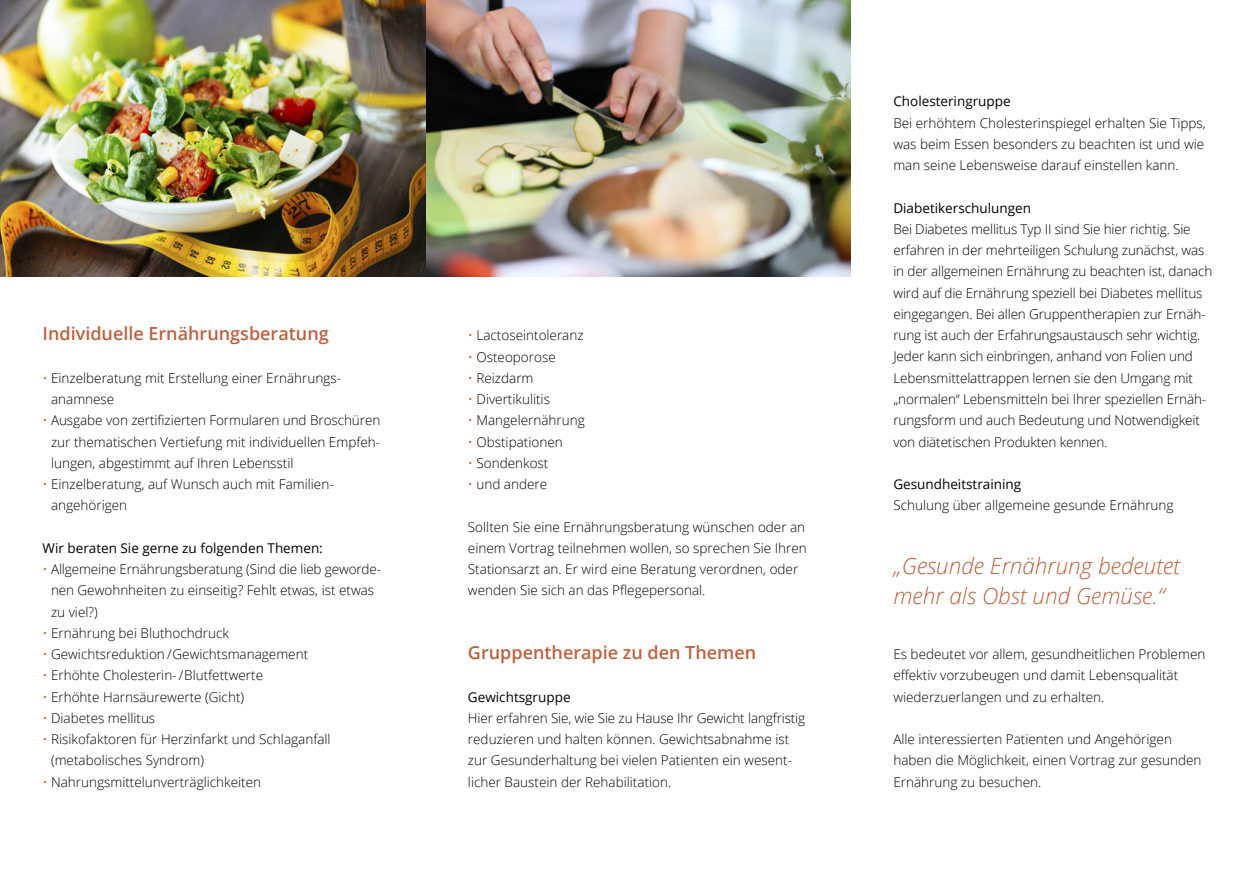
<style>
.page{position:relative;width:1255px;height:893px;background:#fff}
.page>*{position:absolute;margin:0;border:0;box-sizing:border-box;transform-origin:0 0}
.t1{font:italic 300 22.5px/30px "Open Sans";color:#bb613e}
.t2{font:600 18px "Open Sans";color:#bb613e}
.t3{font:300 13.5px/21.3px "Open Sans";color:#000}
.t4{font:13.5px "Open Sans";color:#000}
.s1{color:#bb613e}
</style>
<div class="page">
<img style="left:425px;top:0;width:425px;height:276px">
<img style="left:0;top:0;width:425px;height:276px">
<h2 class="t2" style="left:43px;top:321px;width:288px">Individuelle Ernährungsberatung</h2>
<p class="t3" style="left:51px;top:367px;width:290px;text-indent:-9px"><span class="s1">•</span> Einzelberatung mit Erstellung einer Ernährungs&shy;anamnese</p>
<p class="t3" style="left:51px;top:409px;width:331px;text-align:justify;text-indent:-9px"><span class="s1">•</span> Ausgabe von zertifizierten Formularen und Broschüren zur thematischen Vertiefung mit individuellen Empfeh&shy;lungen, abgestimmt auf Ihren Lebensstil</p>
<p class="t3" style="left:51px;top:473px;width:283px;text-indent:-9px"><span class="s1">•</span> Einzelberatung, auf Wunsch auch mit Familien&shy;angehörigen</p>
<p class="t4" style="left:43px;top:539px;width:282px">Wir beraten Sie gerne zu folgenden Themen:</p>
<p class="t3" style="left:51px;top:558px;width:331px;text-indent:-9px"><span class="s1">•</span> Allgemeine Ernährungsberatung (Sind die lieb geworde&shy;nen Gewohnheiten zu einseitig? Fehlt etwas, ist etwas zu viel?)</p>
<p class="t3" style="left:43px;top:622px;width:188px"><span class="s1">•</span> Ernährung bei Bluthochdruck</p>
<p class="t3" style="left:43px;top:643px;width:267px"><span class="s1">•</span> Gewichtsreduktion / Gewichtsmanagement</p>
<p class="t3" style="left:43px;top:664px;width:222px"><span class="s1">•</span> Erhöhte Cholesterin- / Blutfettwerte</p>
<p class="t3" style="left:43px;top:686px;width:203px"><span class="s1">•</span> Erhöhte Harnsäurewerte (Gicht)</p>
<p class="t3" style="left:43px;top:707px;width:114px"><span class="s1">•</span> Diabetes mellitus</p>
<p class="t3" style="left:51px;top:728px;width:281px;text-indent:-9px"><span class="s1">•</span> Risikofaktoren für Herzinfarkt und Schlaganfall (metabolisches Syndrom)</p>
<p class="t3" style="left:43px;top:771px;width:220px"><span class="s1">•</span> Nahrungsmittelunverträglichkeiten</p>
<p class="t3" style="left:468px;top:324px;width:117px"><span class="s1">•</span> Lactoseintoleranz</p>
<p class="t3" style="left:468px;top:346px;width:89px"><span class="s1">•</span> Osteoporose</p>
<p class="t3" style="left:468px;top:367px;width:67px"><span class="s1">•</span> Reizdarm</p>
<p class="t3" style="left:468px;top:388px;width:83px"><span class="s1">•</span> Divertikulitis</p>
<p class="t3" style="left:468px;top:409px;width:118px"><span class="s1">•</span> Mangelernährung</p>
<p class="t3" style="left:468px;top:431px;width:96px"><span class="s1">•</span> Obstipationen</p>
<p class="t3" style="left:468px;top:452px;width:82px"><span class="s1">•</span> Sondenkost</p>
<p class="t3" style="left:468px;top:473px;width:81px"><span class="s1">•</span> und andere</p>
<p class="t3" style="left:468px;top:516px;width:340px">Sollten Sie eine Ernährungsberatung wünschen oder an einem Vortrag teilnehmen wollen, so sprechen Sie Ihren Stationsarzt an. Er wird eine Beratung verordnen, oder wenden Sie sich an das Pflegepersonal.</p>
<h2 class="t2" style="left:468px;top:640px;width:290px">Gruppentherapie zu den Themen</h2>
<p class="t4" style="left:468px;top:687px;width:104px">Gewichtsgruppe</p>
<p class="t3" style="left:468px;top:707px;width:339px">Hier erfahren Sie, wie Sie zu Hause Ihr Gewicht langfristig reduzieren und halten können. Gewichtsabnahme ist zur Gesunderhaltung bei vielen Patienten ein wesent&shy;licher Baustein der Rehabilitation.</p>
<p class="t4" style="left:893px;top:92px;width:119px">Cholesteringruppe</p>
<p class="t3" style="left:893px;top:112px;width:314px;text-align:justify">Bei erhöhtem Cholesterinspiegel erhalten Sie Tipps, was beim Essen besonders zu beachten ist und wie man seine Lebensweise darauf einstellen kann.</p>
<p class="t4" style="left:893px;top:198px;width:139px">Diabetikerschulungen</p>
<p class="t3" style="left:893px;top:218px;width:320px">Bei Diabetes mellitus Typ II sind Sie hier richtig. Sie erfahren in der mehrteiligen Schulung zunächst, was in der allgemeinen Ernährung zu beachten ist, danach wird auf die Ernährung speziell bei Diabetes mellitus eingegangen. Bei allen Gruppentherapien zur Ernäh&shy;rung ist auch der Erfahrungsaustausch sehr wichtig.<br>Jeder kann sich einbringen, anhand von Folien und Lebensmittelattrappen lernen sie den Umgang mit „normalen“ Lebensmitteln bei Ihrer speziellen Ernäh&shy;rungsform und auch Bedeutung und Notwendigkeit von diätetischen Produkten kennen.</p>
<p class="t4" style="left:893px;top:475px;width:129px">Gesundheitstraining</p>
<p class="t3" style="left:893px;top:494px;width:282px">Schulung über allgemeine gesunde Ernährung</p>
<h1 class="t1" style="left:893px;top:550px;width:288px">„Gesunde Ernährung bedeutet mehr als Obst und Gemüse.“</h1>
<p class="t3" style="left:893px;top:643px;width:313px">Es bedeutet vor allem, gesundheitlichen Problemen effektiv vorzubeugen und damit Lebensqualität wiederzuerlangen und zu erhalten.</p>
<p class="t3" style="left:893px;top:728px;width:309px">Alle interessierten Patienten und Angehörigen haben die Möglichkeit, einen Vortrag zur gesunden<br>Ernährung zu besuchen.</p>
</div>
